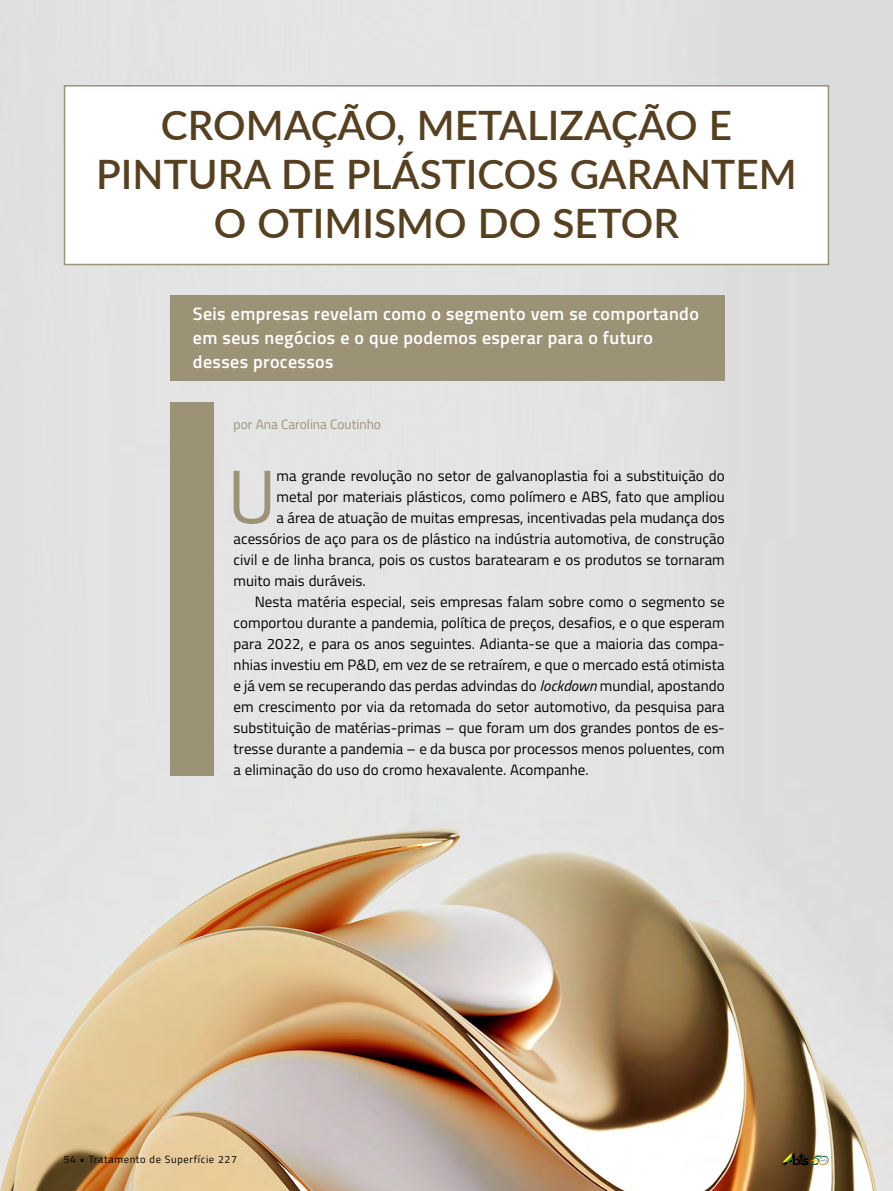
<style>
.page{position:relative;width:893px;height:1191px;background:#fff}
.page>*{position:absolute;margin:0;border:0;box-sizing:border-box;transform-origin:0 0}
.t1{font:75.75px "Titillium";color:#9c9276}
.t2{font:600 40.5px/48.6px "Lato";color:#57401f;text-align:center}
.t3{font:600 18px/24px "Titillium";letter-spacing:.02em;color:#fff}
.t4{font:15px "Titillium";letter-spacing:.005em;color:#000}
.t5{font:13.5px "Titillium";color:#9c9276}
.t6{font:10.5px "Titillium";letter-spacing:.06em;color:#000}
.s1{font-style:italic}
</style>
<div class="page">
<img style="left:0;top:0;width:893px;height:1191px">
<div style="left:65px;top:86px;width:763px;height:178px;background:#fff"></div>
<div style="left:64px;top:85px;width:765px;height:180px;border:2px solid #9c9276"></div>
<div style="left:170px;top:402px;width:43px;height:373px;background:#9c9276"></div>
<svg style="left:782px;top:1152px;width:47px;height:13px"></svg>
<div style="left:170px;top:295px;width:555px;height:85px;background:#9c9276"></div>
<h2 class="t2" style="left:96px;top:100px;width:702px">CROMAÇÃO, METALIZAÇÃO E<br>PINTURA DE PLÁSTICOS GARANTEM<br>O OTIMISMO DO SETOR</h2>
<p class="t3" style="left:193px;top:301px;width:507px">Seis empresas revelam como o segmento vem se comportando em seus negócios e o que podemos esperar para o futuro desses processos</p>
<p class="t5" style="left:234px;top:414px;width:149px">por Ana Carolina Coutinho</p>
<h1 class="t1" style="left:228px;top:441px;width:50px">U</h1>
<p class="t4" style="left:277px;top:465px;width:450px">ma grande revolução no setor de galvanoplastia foi a substituição do</p>
<p class="t4" style="left:277px;top:486px;width:450px">metal por materiais plásticos, como polímero e ABS, fato que ampliou</p>
<p class="t4" style="left:277px;top:507px;width:450px">a área de atuação de muitas empresas, incentivadas pela mudança dos</p>
<p class="t4" style="left:234px;top:528px;width:492px">acessórios de aço para os de plástico na indústria automotiva, de construção</p>
<p class="t4" style="left:234px;top:549px;width:493px">civil e de linha branca, pois os custos baratearam e os produtos se tornaram</p>
<p class="t4" style="left:234px;top:570px;width:134px">muito mais duráveis.</p>
<p class="t4" style="left:255px;top:591px;width:471px">Nesta matéria especial, seis empresas falam sobre como o segmento se</p>
<p class="t4" style="left:234px;top:612px;width:493px">comportou durante a pandemia, política de preços, desafios, e o que esperam</p>
<p class="t4" style="left:234px;top:633px;width:493px">para 2022, e para os anos seguintes. Adianta-se que a maioria das compa-</p>
<p class="t4" style="left:234px;top:654px;width:493px">nhias investiu em P&amp;D, em vez de se retraírem, e que o mercado está otimista</p>
<p class="t4" style="left:234px;top:675px;width:493px">e já vem se recuperando das perdas advindas do <span class="s1">lockdown</span> mundial, apostando</p>
<p class="t4" style="left:234px;top:696px;width:492px">em crescimento por via da retomada do setor automotivo, da pesquisa para</p>
<p class="t4" style="left:234px;top:717px;width:493px">substituição de matérias-primas – que foram um dos grandes pontos de es-</p>
<p class="t4" style="left:234px;top:738px;width:493px">tresse durante a pandemia – e da busca por processos menos poluentes, com</p>
<p class="t4" style="left:234px;top:759px;width:357px">a eliminação do uso do cromo hexavalente. Acompanhe.</p>
<p class="t6" style="left:64px;top:1151px;width:175px">54 • Tratamento de Superfície 227</p>
</div>
